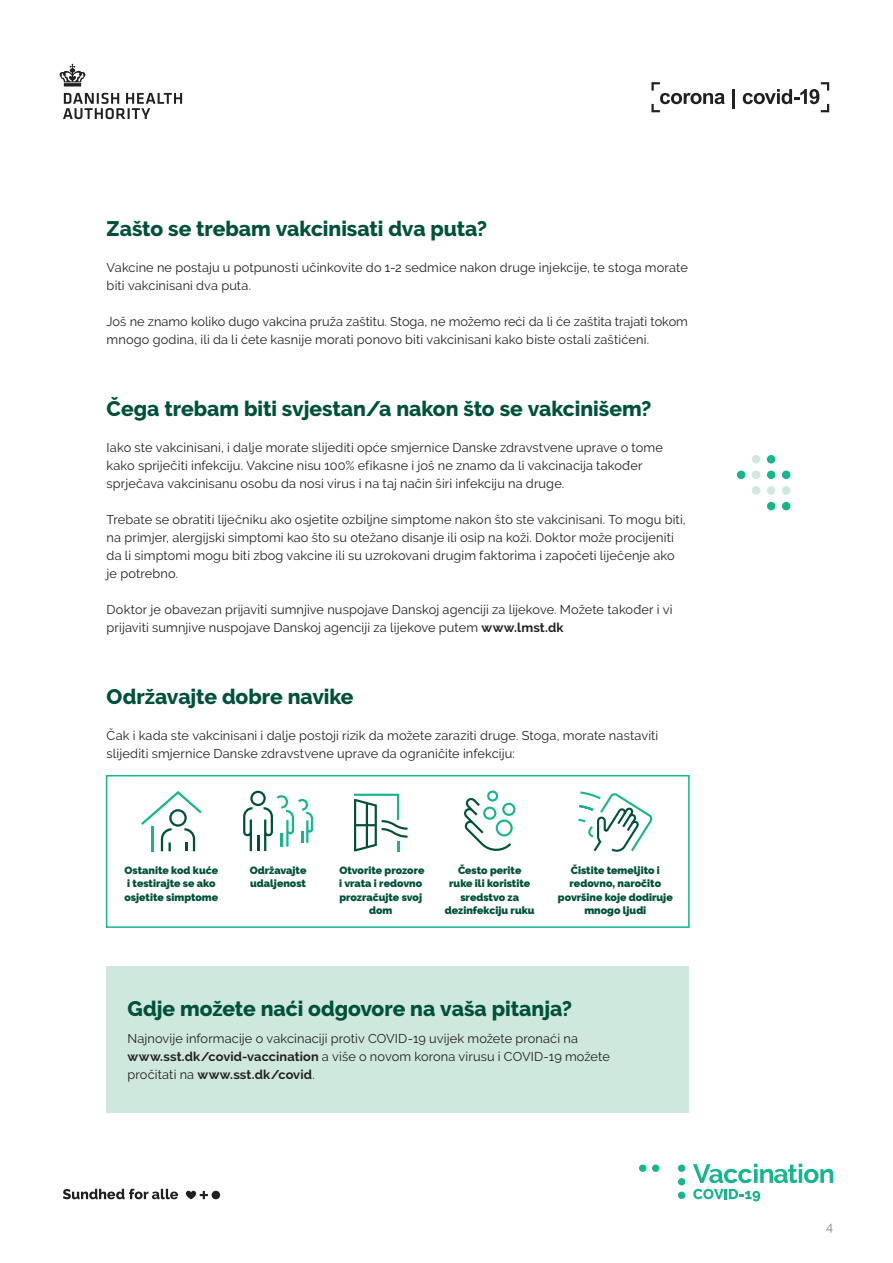
<style>
.page{position:relative;width:893px;height:1263px;background:#fff}
.page>*{position:absolute;margin:0;border:0;box-sizing:border-box;transform-origin:0 0}
.t1{font:800 21px "Raleway";letter-spacing:-.005em;color:#00513c}
.t2{font:12.75px/18px "Raleway";letter-spacing:.01em;color:#231f20}
.t3{font:12.75px "Raleway";color:#808285}
.t4{font:900 10.5px/13.4px "Raleway";color:#00513c;text-align:center}
.s1{font-weight:700}
</style>
<div class="page">
<div style="left:106px;top:966px;width:582px;height:146px;background:#cee8dd"></div>
<div style="left:106px;top:775px;width:584px;height:153px;border:2px solid #15b68d"></div>
<svg style="left:243px;top:791px;width:70px;height:60px"></svg>
<svg style="left:141px;top:791px;width:61px;height:60px"></svg>
<svg style="left:464px;top:790px;width:51px;height:61px"></svg>
<svg style="left:578px;top:791px;width:75px;height:61px"></svg>
<div style="left:782px;top:502px;width:8px;height:8px;background:#15b68d;border-radius:50%"></div>
<div style="left:767px;top:486px;width:8px;height:9px;background:#cee8dd;border-radius:50%"></div>
<div style="left:767px;top:502px;width:8px;height:8px;background:#15b68d;border-radius:50%"></div>
<div style="left:782px;top:486px;width:8px;height:9px;background:#cee8dd;border-radius:50%"></div>
<div style="left:752px;top:471px;width:8px;height:8px;background:#cee8dd;border-radius:50%"></div>
<div style="left:752px;top:455px;width:8px;height:8px;background:#cee8dd;border-radius:50%"></div>
<div style="left:737px;top:471px;width:8px;height:8px;background:#15b68d;border-radius:50%"></div>
<div style="left:752px;top:486px;width:8px;height:9px;background:#cee8dd;border-radius:50%"></div>
<div style="left:767px;top:471px;width:8px;height:8px;background:#15b68d;border-radius:50%"></div>
<div style="left:767px;top:455px;width:8px;height:8px;background:#15b68d;border-radius:50%"></div>
<div style="left:782px;top:471px;width:8px;height:8px;background:#15b68d;border-radius:50%"></div>
<svg style="left:354px;top:794px;width:54px;height:57px"></svg>
<svg style="left:651px;top:82px;width:74px;height:30px"></svg>
<hr style="left:732px;top:89px;width:3px;height:19px;background:#231f20">
<svg style="left:743px;top:82px;width:86px;height:30px"></svg>
<svg style="left:63px;top:1189px;width:115px;height:10px"></svg>
<svg style="left:186px;top:1191px;width:34px;height:8px"></svg>
<div style="left:639px;top:1164px;width:7px;height:8px;background:#15b68d;border-radius:50%"></div>
<div style="left:678px;top:1164px;width:7px;height:8px;background:#15b68d;border-radius:50%"></div>
<div style="left:678px;top:1178px;width:7px;height:7px;background:#15b68d;border-radius:50%"></div>
<div style="left:678px;top:1191px;width:7px;height:8px;background:#15b68d;border-radius:50%"></div>
<div style="left:652px;top:1164px;width:7px;height:8px;background:#15b68d;border-radius:50%"></div>
<svg style="left:693px;top:1164px;width:140px;height:19px"></svg>
<svg style="left:693px;top:1189px;width:67px;height:12px"></svg>
<svg style="left:60px;top:64px;width:25px;height:23px"></svg>
<svg style="left:63px;top:93px;width:119px;height:26px"></svg>
<h2 class="t1" style="left:107px;top:216px;width:382px">Zašto se trebam vakcinisati dva puta?</h2>
<p class="t2" style="left:107px;top:258px;width:583px">Vakcine ne postaju u potpunosti učinkovite do 1-2 sedmice nakon druge injekcije, te stoga morate biti vakcinisani dva puta.</p>
<p class="t2" style="left:107px;top:312px;width:583px">Još ne znamo koliko dugo vakcina pruža zaštitu. Stoga, ne možemo reći da li će zaštita trajati tokom mnogo godina, ili da li ćete kasnije morati ponovo biti vakcinisani kako biste ostali zaštićeni.</p>
<h2 class="t1" style="left:107px;top:396px;width:546px">Čega trebam biti svjestan/a nakon što se vakcinišem?</h2>
<p class="t2" style="left:107px;top:438px;width:558px">Iako ste vakcinisani, i dalje morate slijediti opće smjernice Danske zdravstvene uprave o tome kako spriječiti infekciju. Vakcine nisu 100% efikasne i još ne znamo da li vakcinacija također sprječava vakcinisanu osobu da nosi virus i na taj način širi infekciju na druge.</p>
<p class="t2" style="left:107px;top:510px;width:581px">Trebate se obratiti liječniku ako osjetite ozbiljne simptome nakon što ste vakcinisani. To mogu biti, na primjer, alergijski simptomi kao što su otežano disanje ili osip na koži. Doktor može procijeniti da li simptomi mogu biti zbog vakcine ili su uzrokovani drugim faktorima i započeti liječenje ako je potrebno.</p>
<p class="t2" style="left:107px;top:600px;width:567px">Doktor je obavezan prijaviti sumnjive nuspojave Danskoj agenciji za lijekove. Možete također i vi prijaviti sumnjive nuspojave Danskoj agenciji za lijekove putem <span class="s1">www.lmst.dk</span></p>
<h2 class="t1" style="left:107px;top:684px;width:248px">Održavajte dobre navike</h2>
<p class="t2" style="left:107px;top:726px;width:553px">Čak i kada ste vakcinisani i dalje postoji rizik da možete zaraziti druge. Stoga, morate nastaviti slijediti smjernice Danske zdravstvene uprave da ograničite infekciju:</p>
<p class="t4" style="left:125px;top:864px;width:95px;text-align:left">Ostanite kod kuće i testirajte se ako osjetite simptome</p>
<p class="t4" style="left:250px;top:864px;width:58px;text-align:left">Održavajte udaljenost</p>
<p class="t4" style="left:339px;top:864px;width:87px">Otvorite prozore i vrata i redovno prozračujte svoj dom</p>
<p class="t4" style="left:445px;top:864px;width:91px">Često perite<br>ruke ili koristite sredstvo za dezinfekciju ruku</p>
<p class="t4" style="left:558px;top:864px;width:116px">Čistite temeljito i redovno, naročito površine koje dodiruje mnogo ljudi</p>
<h3 class="t1" style="left:128px;top:997px;width:446px">Gdje možete naći odgovore na vaša pitanja?</h3>
<p class="t2" style="left:128px;top:1029px;width:484px">Najnovije informacije o vakcinaciji protiv COVID-19 uvijek možete pronaći na <span class="s1">www.sst.dk/covid-vaccination</span> a više o novom korona virusu i COVID-19 možete pročitati na <span class="s1">www.sst.dk/covid</span>.</p>
<p class="t3" style="left:826px;top:1219px;width:8px">4</p>
</div>
